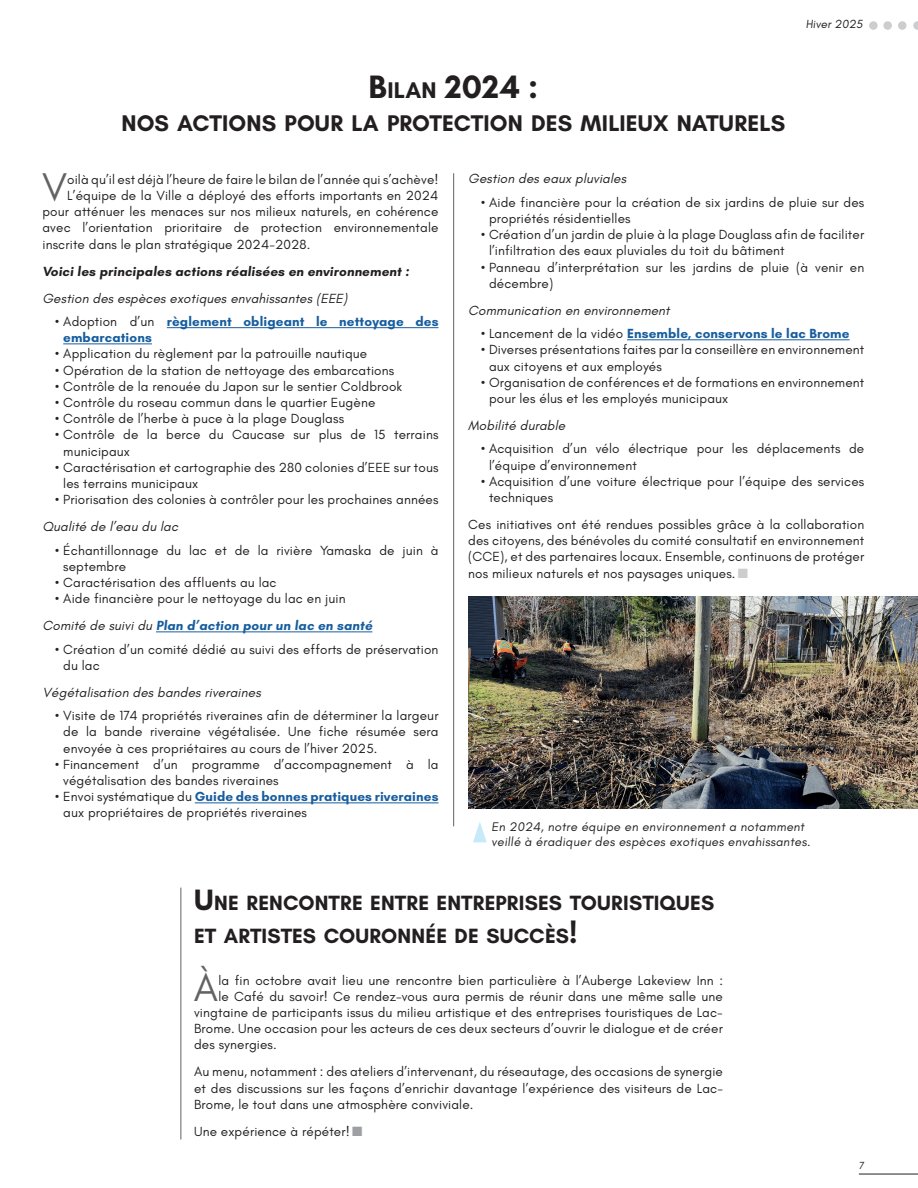
<style>
.page{position:relative;width:918px;height:1188px;background:#fff}
.page>*{position:absolute;margin:0;border:0;box-sizing:border-box;transform-origin:0 0}
.t1{font:39.45px "Glacial Indifference";color:#636366}
.t2{font:700 33px "Glacial Indifference";color:#231f20}
.t3{font:700 23.1px "Glacial Indifference";letter-spacing:.005em;color:#231f20}
.t4{font:700 21px/33px "Glacial Indifference";letter-spacing:.005em;color:#231f20}
.t5{font:13.5px/16.2px "Glacial Indifference";letter-spacing:.01em;color:#231f20}
.t6{font:italic 13.5px "Glacial Indifference";letter-spacing:.01em;color:#231f20}
.t7{font:700 13.5px/16.2px "Glacial Indifference";letter-spacing:.01em;color:#175d9e}
.t8{font:700 13.5px "Glacial Indifference";color:#231f20}
.t9{font:12.75px/15.3px "Glacial Indifference";color:#231f20}
.t10{font:12px "Glacial Indifference";color:#231f20}
.t11{font:10.5px "Glacial Indifference";color:#231f20}
.s1{font-size:23.1px}
.s2{font-weight:400;color:#231f20}
.s3{font-style:italic}
.s4{font-weight:700;color:#175d9e}
.s5{color:#cccdcf}
.s6{font-size:30px}
.s7{color:#9d9fa2}
</style>
<div class="page">
<hr style="left:859px;top:1174px;width:59px;height:1px;background:#231f20">
<div style="left:869px;top:21px;width:9px;height:9px;background:#cccdcf;border-radius:50%"></div>
<div style="left:883px;top:21px;width:9px;height:9px;background:#cccdcf;border-radius:50%"></div>
<div style="left:898px;top:21px;width:9px;height:9px;background:#cccdcf;border-radius:50%"></div>
<svg style="left:913px;top:21px;width:5px;height:9px"></svg>
<hr style="left:167px;top:327px;width:272px;height:1px;background:#175d9e">
<hr style="left:63px;top:344px;width:89px;height:1px;background:#175d9e">
<hr style="left:156px;top:632px;width:216px;height:1px;background:#175d9e">
<hr style="left:195px;top:803px;width:244px;height:1px;background:#175d9e">
<hr style="left:627px;top:339px;width:223px;height:1px;background:#175d9e">
<img style="left:468px;top:596px;width:450px;height:213px">
<hr style="left:453px;top:173px;width:1px;height:653px;background:#636366">
<hr style="left:181px;top:888px;width:1px;height:252px;background:#636366">
<svg style="left:473px;top:822px;width:14px;height:20px"></svg>
<h2 class="t2" style="left:368px;top:67px;width:171px">B<span class="s1">ILAN</span> 2024 :</h2>
<h3 class="t3" style="left:122px;top:109px;width:665px">NOS ACTIONS POUR LA PROTECTION DES MILIEUX NATURELS</h3>
<p class="t10" style="left:806px;top:18px;width:60px">Hiver 2025</p>
<h1 class="t1" style="left:42px;top:165px;width:27px">V</h1>
<p class="t5" style="left:67px;top:171px;width:373px">oilà qu’il est déjà l’heure de faire le bilan de l’année qui s’achève!</p>
<p class="t5" style="left:67px;top:188px;width:373px">L’équipe de la Ville a déployé des efforts importants en 2024</p>
<p class="t5" style="left:42px;top:204px;width:398px">pour atténuer les menaces sur nos milieux naturels, en cohérence</p>
<p class="t5" style="left:42px;top:220px;width:398px">avec l’orientation prioritaire de protection environnementale</p>
<p class="t5" style="left:42px;top:236px;width:269px">inscrite dans le plan stratégique 2024-2028.</p>
<p class="t8" style="left:42px;top:263px;width:370px">Voici les principales actions réalisées en environnement :</p>
<p class="t6" style="left:42px;top:291px;width:306px">Gestion des espèces exotiques envahissantes (EEE)</p>
<p class="t7" style="left:63px;top:313px;width:377px;text-indent:-8px"><span class="s2">• Adoption d’un</span> règlement obligeant le nettoyage des embarcations</p>
<p class="t5" style="left:55px;top:346px;width:314px">• Application du règlement par la patrouille nautique</p>
<p class="t5" style="left:55px;top:362px;width:340px">• Opération de la station de nettoyage des embarcations</p>
<p class="t5" style="left:55px;top:378px;width:349px">• Contrôle de la renouée du Japon sur le sentier Coldbrook</p>
<p class="t5" style="left:55px;top:395px;width:322px">• Contrôle du roseau commun dans le quartier Eugène</p>
<p class="t5" style="left:55px;top:411px;width:290px">• Contrôle de l’herbe à puce à la plage Douglass</p>
<p class="t5" style="left:63px;top:427px;width:377px;text-indent:-8px">• Contrôle de la berce du Caucase sur plus de 15 terrains municipaux</p>
<p class="t5" style="left:63px;top:459px;width:377px;text-indent:-8px">• Caractérisation et cartographie des 280 colonies d’EEE sur tous les terrains municipaux</p>
<p class="t5" style="left:55px;top:492px;width:385px">• Priorisation des colonies à contrôler pour les prochaines années</p>
<p class="t6" style="left:42px;top:519px;width:137px">Qualité de l’eau du lac</p>
<p class="t5" style="left:63px;top:542px;width:377px;text-indent:-8px">• Échantillonnage du lac et de la rivière Yamaska de juin à septembre</p>
<p class="t5" style="left:55px;top:575px;width:223px">• Caractérisation des affluents au lac</p>
<p class="t5" style="left:42px;top:585px;width:333px;line-height:27px;text-indent:13px">• Aide financière pour le nettoyage du lac en juin<br><span class="s3">Comité de suivi du</span> <span class="s4">Plan d’action pour un lac en santé</span></p>
<p class="t5" style="left:63px;top:641px;width:377px;text-indent:-8px">• Création d’un comité dédié au suivi des efforts de préservation du lac</p>
<p class="t6" style="left:42px;top:685px;width:220px">Végétalisation des bandes riveraines</p>
<p class="t5" style="left:63px;top:708px;width:377px;text-align:justify;text-indent:-8px">• Visite de 174 propriétés riveraines afin de déterminer la largeur de la bande riveraine végétalisée. Une fiche résumée sera envoyée à ces propriétaires au cours de l’hiver 2025.</p>
<p class="t5" style="left:63px;top:756px;width:377px;text-indent:-8px">• Financement d’un programme d’accompagnement à la végétalisation des bandes riveraines</p>
<p class="t5" style="left:63px;top:789px;width:377px;text-indent:-8px">• Envoi systématique du <span class="s4">Guide des bonnes pratiques riveraines </span>aux propriétaires de propriétés riveraines</p>
<p class="t6" style="left:468px;top:171px;width:159px">Gestion des eaux pluviales</p>
<p class="t5" style="left:489px;top:194px;width:377px;text-indent:-8px">• Aide financière pour la création de six jardins de pluie sur des propriétés résidentielles</p>
<p class="t5" style="left:489px;top:227px;width:377px;text-indent:-8px">• Création d’un jardin de pluie à la plage Douglass afin de faciliter l’infiltration des eaux pluviales du toit du bâtiment</p>
<p class="t5" style="left:489px;top:259px;width:377px;text-indent:-8px">• Panneau d’interprétation sur les jardins de pluie (à venir en décembre)</p>
<p class="t6" style="left:468px;top:303px;width:203px">Communication en environnement</p>
<p class="t7" style="left:481px;top:325px;width:370px"><span class="s2">• Lancement de la vidéo</span> Ensemble, conservons le lac Brome</p>
<p class="t5" style="left:489px;top:342px;width:377px;text-indent:-8px">• Diverses présentations faites par la conseillère en environnement aux citoyens et aux employés</p>
<p class="t5" style="left:489px;top:374px;width:377px;text-indent:-8px">• Organisation de conférences et de formations en environnement pour les élus et les employés municipaux</p>
<p class="t6" style="left:468px;top:418px;width:98px">Mobilité durable</p>
<p class="t5" style="left:489px;top:441px;width:377px;text-indent:-8px">• Acquisition d’un vélo électrique pour les déplacements de l’équipe d’environnement</p>
<p class="t5" style="left:489px;top:473px;width:377px;text-indent:-8px">• Acquisition d’une voiture électrique pour l’équipe des services techniques</p>
<p class="t5" style="left:468px;top:517px;width:398px;text-align:justify">Ces initiatives ont été rendues possibles grâce à la collaboration des citoyens, des bénévoles du comité consultatif en environnement (CCE), et des partenaires locaux. Ensemble, continuons de protéger nos milieux naturels et nos paysages uniques. <span class="s5">■</span></p>
<p class="t9" style="left:492px;top:819px;width:322px">En 2024, notre équipe en environnement a notamment veillé à éradiquer des espèces exotiques envahissantes.</p>
<h3 class="t4" style="left:194px;top:886px;width:522px"><span class="s6">U</span>NE RENCONTRE ENTRE ENTREPRISES TOURISTIQUES<br>ET ARTISTES COURONN ÉE DE SUCCÈS<span class="s6">!</span></h3>
<h1 class="t1" style="left:194px;top:965px;width:26px">À</h1>
<p class="t5" style="left:218px;top:972px;width:506px">la fin octobre avait lieu une rencontre bien particulière à l’Auberge Lakeview Inn :</p>
<p class="t5" style="left:218px;top:988px;width:506px">le Café du savoir! Ce rendez-vous aura permis de réunir dans une même salle une</p>
<p class="t5" style="left:194px;top:1004px;width:530px">vingtaine de participants issus du milieu artistique et des entreprises touristiques de Lac-</p>
<p class="t5" style="left:194px;top:1021px;width:530px">Brome. Une occasion pour les acteurs de ces deux secteurs d’ouvrir le dialogue et de créer</p>
<p class="t5" style="left:194px;top:1037px;width:84px">des synergies.</p>
<p class="t5" style="left:194px;top:1064px;width:530px;text-align:justify">Au menu, notamment : des ateliers d’intervenant, du réseautage, des occasions de synergie et des discussions sur les façons d’enrichir davantage l’expérience des visiteurs de Lac-Brome, le tout dans une atmosphère conviviale.</p>
<p class="t5" style="left:194px;top:1123px;width:170px">Une expérience à répéter! <span class="s7">■</span></p>
<p class="t11" style="left:859px;top:1160px;width:8px">7</p>
</div>
